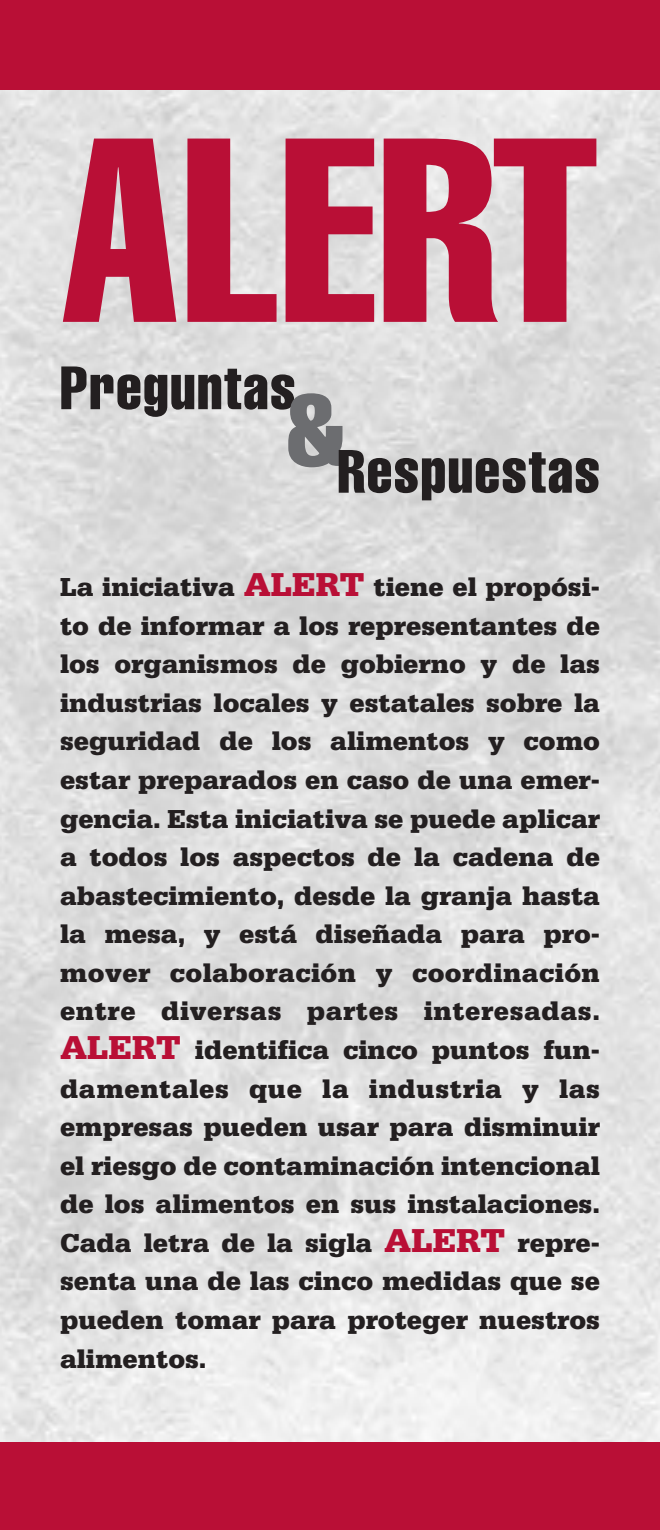
<style>
.page{position:relative;width:660px;height:1530px;background:#fff}
.page>*{position:absolute;margin:0;border:0;box-sizing:border-box;transform-origin:0 0}
.t1{font:extra-condensed 257.5px "Helvetica";letter-spacing:.01em;color:#b90f36}
.t2{font:extra-condensed 60px/83.5px "Helvetica";letter-spacing:.025em;color:#231f20}
.t3{font:900 27.5px/38.5px "Serifa";color:#231f20;text-align:justify}
.s1{font-size:35px;color:#b90f36}
</style>
<div class="page">
<div style="left:0;top:0;width:660px;height:90px;background:#b90f36"></div>
<div style="left:0;top:1442px;width:660px;height:88px;background:#b90f36"></div>
<h1 class="t1" style="left:60px;top:139px;width:541px">ALERT</h1>
<h1 class="t2" style="left:286px;top:350px;width:315px;text-indent:-226px">Preguntas <sup>&amp;</sup>Respuestas</h1>
<h4 class="t3" style="left:60px;top:570px;width:542px">La iniciativa <span class="s1">ALERT</span> tiene el propósi&shy;to de informar a los representantes de los organismos de gobierno y de las industrias locales y estatales sobre la seguridad de los alimentos y como estar preparados en caso de una emer&shy;gencia. Esta iniciativa se puede aplicar a todos los aspectos de la cadena de abastecimiento, desde la granja hasta la mesa, y está diseñada para pro&shy;mover colaboración y coordinación entre diversas partes interesadas.<br><span class="s1">ALERT</span> identifica cinco puntos fun&shy;damentales que la industria y las empresas pueden usar para disminuir el riesgo de contaminación intencional de los alimentos en sus instalaciones.<br>Cada letra de la sigla <span class="s1">ALERT</span> repre&shy;senta una de las cinco medidas que se pueden tomar para proteger nuestros alimentos.</h4>
</div>
